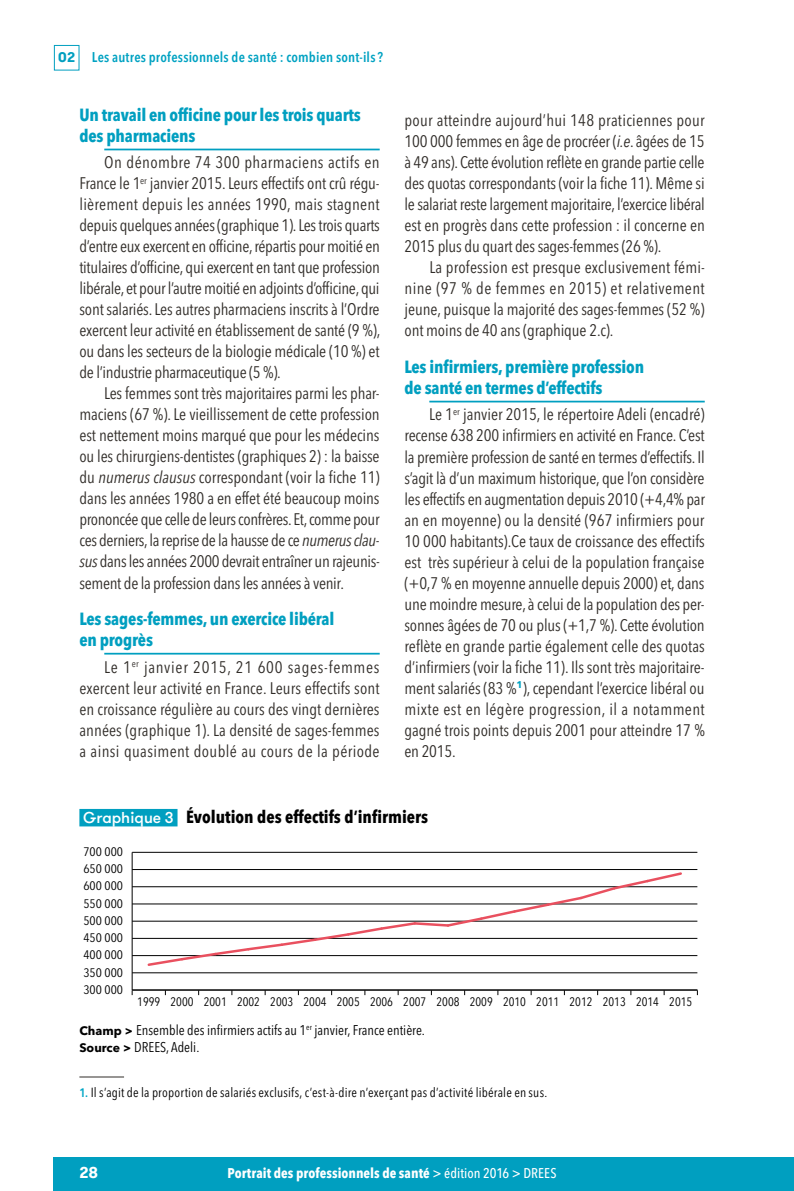
<style>
.page{position:relative;width:794px;height:1191px;background:#fff}
.page>*{position:absolute;margin:0;border:0;box-sizing:border-box;transform-origin:0 0}
.t1{font:700 condensed 17.5px/21px "Avenir Next LT Pro";letter-spacing:-.01em;color:#009fc0}
.t2{font:700 condensed 17.5px "Avenir Next LT Pro";color:#000}
.t3{font:condensed 16.62px/21px "Avenir Next LT Pro";letter-spacing:-.01em;color:#302c28;text-align:justify}
.t4{font:700 15.75px "GT Walsheim";color:#fff}
.t5{font:condensed 14px/16.8px "Avenir Next LT Pro";color:#000}
.t6{font:700 condensed 14px "Avenir Next LT Pro";color:#fff}
.t7{font:600 condensed 14px "Avenir Next LT Pro";letter-spacing:.015em;color:#00a2c2}
.t8{font:condensed 13.12px "Avenir Next LT Pro";letter-spacing:.015em;color:#000}
.t9{font:12.25px "Avenir Next Condensed";color:#000}
.t10{font:condensed 12.25px "Avenir Next LT Pro";color:#000;scale:1.08 1}
.s1{font-family:"GT Walsheim Pro Trial";font-weight:700;font-stretch:normal;color:#009fc0}
.s2{font-style:italic}
.s3{font-family:"GT Walsheim";font-weight:500;font-stretch:normal;font-size:15.75px;color:#fff}
.s4{font-weight:700;font-stretch:normal;font-size:12.25px}
.s5{font-weight:600;font-size:12.25px;color:#00a6c5}
.s6{font-weight:500}
</style>
<div class="page">
<div style="left:54px;top:45px;width:25px;height:25px;border:1px solid #009fc0"></div>
<div style="left:54px;top:1157px;width:740px;height:34px;background:#009fc0"></div>
<div style="left:79px;top:809px;width:98px;height:17px;background:#009fc0"></div>
<hr style="left:132px;top:852px;width:1px;height:138px;background:#000">
<hr style="left:132px;top:989px;width:565px;height:1px;background:#000">
<hr style="left:132px;top:972px;width:565px;height:1px;background:#000">
<hr style="left:132px;top:955px;width:565px;height:1px;background:#000">
<hr style="left:132px;top:938px;width:565px;height:1px;background:#000">
<hr style="left:132px;top:921px;width:565px;height:1px;background:#000">
<hr style="left:132px;top:903px;width:565px;height:1px;background:#000">
<hr style="left:132px;top:886px;width:565px;height:1px;background:#000">
<hr style="left:132px;top:869px;width:565px;height:1px;background:#000">
<hr style="left:132px;top:852px;width:565px;height:1px;background:#000">
<svg style="left:146px;top:872px;width:537px;height:94px"></svg>
<hr style="left:104px;top:149px;width:276px;height:1px;background:#009fc0">
<hr style="left:104px;top:653px;width:276px;height:1px;background:#009fc0">
<hr style="left:429px;top:401px;width:275px;height:1px;background:#009fc0">
<hr style="left:79px;top:1076px;width:45px;height:1px;background:#302c28">
<p class="t7" style="left:58px;top:49px;width:326px"><span class="s1">02</span> Les autres professionnels de santé : combien sont-ils ?</p>
<p class="t1" style="left:79px;top:104px;width:283px">Un travail en officine pour les trois quarts des pharmaciens</p>
<p class="t3" style="left:79px;top:152px;width:302px;text-indent:25px">On dénombre 74 300 pharmaciens actifs en France le 1<sup>er</sup> janvier 2015. Leurs effectifs ont crû régu&shy;lièrement depuis les années 1990, mais stagnent depuis quelques années (graphique 1). Les trois quarts d’entre eux exercent en officine, répartis pour moitié en titulaires d’officine, qui exercent en tant que profession libérale, et pour l’autre moitié en adjoints d’officine, qui sont salariés. Les autres pharmaciens inscrits à l’Ordre exercent leur activité en établissement de santé (9 %), ou dans les secteurs de la biologie médicale (10 %) et de l’industrie pharmaceutique (5 %).</p>
<p class="t3" style="left:79px;top:383px;width:302px;text-indent:25px">Les femmes sont très majoritaires parmi les phar&shy;maciens (67 %). Le vieillissement de cette profession est nettement moins marqué que pour les médecins ou les chirurgiens-dentistes (graphiques 2) : la baisse du <span class="s2">numerus clausus</span> correspondant (voir la fiche 11) dans les années 1980 a en effet été beaucoup moins prononcée que celle de leurs confrères. Et, comme pour ces derniers, la reprise de la hausse de ce <span class="s2">numerus clau&shy;sus</span> dans les années 2000 devrait entraîner un rajeunis&shy;sement de la profession dans les années à venir.</p>
<p class="t1" style="left:79px;top:608px;width:257px">Les sages-femmes, un exercice libéral en progrès</p>
<p class="t3" style="left:79px;top:656px;width:302px;text-indent:25px">Le 1<sup>er</sup> janvier 2015, 21 600 sages-femmes exercent leur activité en France. Leurs effectifs sont en croissance régulière au cours des vingt dernières années (graphique 1). La densité de sages-femmes a ainsi quasiment doublé au cours de la période</p>
<p class="t3" style="left:404px;top:110px;width:302px">pour atteindre aujourd’hui 148 praticiennes pour 100 000 femmes en âge de procréer (<span class="s2">i.e</span>. âgées de 15 à 49 ans). Cette évolution reflète en grande partie celle des quotas correspondants (voir la fiche 11). Même si le salariat reste largement majoritaire, l’exercice libéral est en progrès dans cette profession : il concerne en 2015 plus du quart des sages-femmes (26 %).</p>
<p class="t3" style="left:404px;top:257px;width:302px;text-indent:25px">La profession est presque exclusivement fémi&shy;nine (97 % de femmes en 2015) et relativement jeune, puisque la majorité des sages-femmes (52 %) ont moins de 40 ans (graphique 2.c).</p>
<p class="t1" style="left:404px;top:356px;width:241px">Les infirmiers, première profession de santé en termes d’effectifs</p>
<p class="t3" style="left:404px;top:404px;width:302px;text-indent:25px">Le 1<sup>er</sup> janvier 2015, le répertoire Adeli (encadré) recense 638 200 infirmiers en activité en France. C’est la première profession de santé en termes d’effectifs. Il s’agit là d’un maximum historique, que l’on considère les effectifs en augmentation depuis 2010 (+4,4% par an en moyenne) ou la densité (967 infirmiers pour 10 000 habitants).Ce taux de croissance des effectifs est très supérieur à celui de la population française (+0,7 % en moyenne annuelle depuis 2000) et, dans une moindre mesure, à celui de la population des per&shy;sonnes âgées de 70 ou plus (+1,7 %). Cette évolution reflète en grande partie également celle des quotas d’infirmiers (voir la fiche 11). Ils sont très majoritaire&shy;ment salariés (83 %<sup>1</sup>), cependant l’exercice libéral ou mixte est en légère progression, il a notamment gagné trois points depuis 2001 pour atteindre 17 % en 2015.</p>
<p class="t2" style="left:83px;top:806px;width:346px"><span class="s3">Graphique 3</span> Évolution des effectifs d’infirmiers</p>
<p class="t10" style="left:83px;top:844px;width:38px">700 000</p>
<p class="t10" style="left:83px;top:861px;width:38px">650 000</p>
<p class="t10" style="left:83px;top:878px;width:38px">600 000</p>
<p class="t10" style="left:83px;top:896px;width:38px">550 000</p>
<p class="t10" style="left:83px;top:913px;width:38px">500 000</p>
<p class="t10" style="left:83px;top:930px;width:38px">450 000</p>
<p class="t10" style="left:83px;top:947px;width:38px">400 000</p>
<p class="t10" style="left:83px;top:965px;width:38px">350 000</p>
<p class="t10" style="left:83px;top:982px;width:38px">300 000</p>
<p class="t9" style="left:137px;top:991px;width:556px">1999 2000 2001 2002 2003 2004 2005 2006 2007 2008 2009 2010 2011 2012 2013 2014 2015</p>
<p class="t5" style="left:79px;top:1021px;width:347px"><span class="s4">Champ &gt;</span> Ensemble des infirmiers actifs au 1<sup>er</sup> janvier, France entière.<br><span class="s4">Source &gt;</span> DREES, Adeli.</p>
<p class="t8" style="left:79px;top:1084px;width:469px"><span class="s5">1.</span> Il s’agit de la proportion de salariés exclusifs, c’est-à-dire n’exerçant pas d’activité libérale en sus.</p>
<p class="t4" style="left:79px;top:1162px;width:20px">28</p>
<p class="t6" style="left:227px;top:1165px;width:330px">Portrait des professionnels de santé <span class="s6">&gt; édition 2016 &gt; DREES</span></p>
</div>
